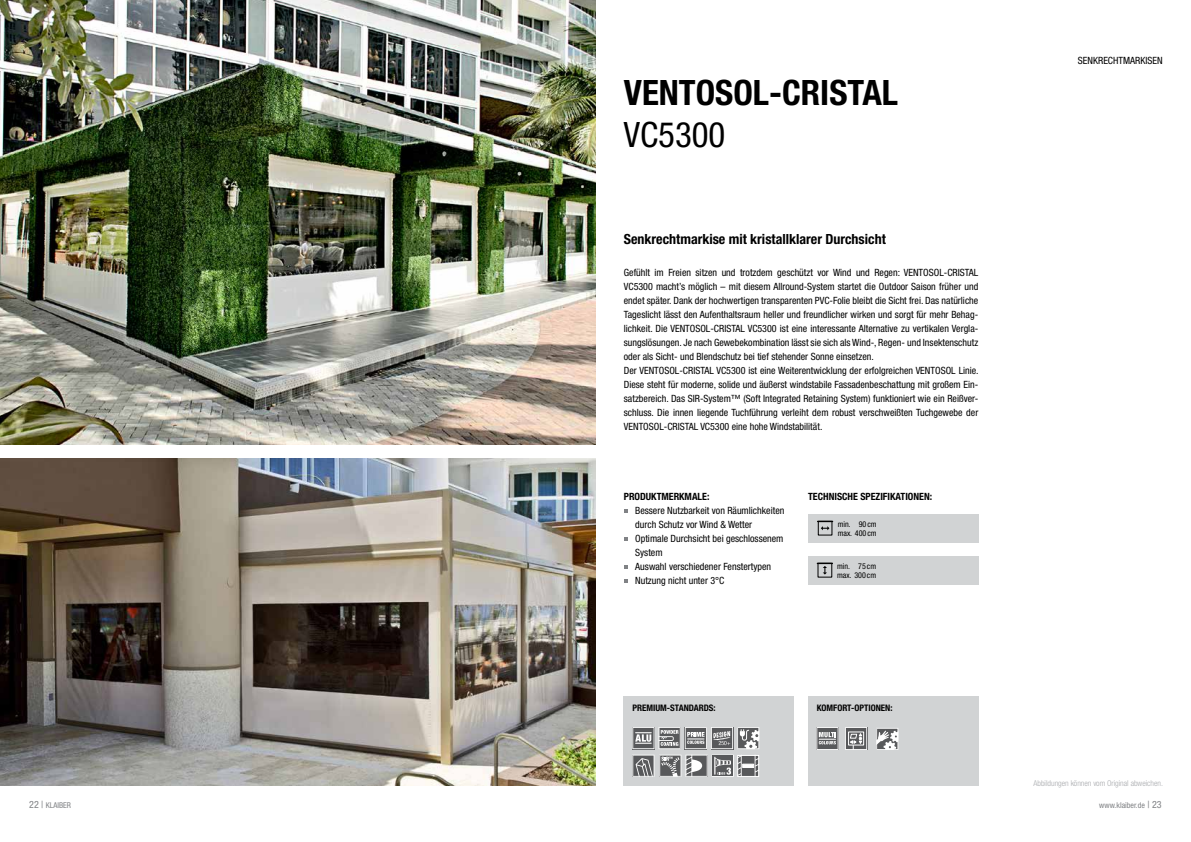
<style>
.page{position:relative;width:1191px;height:842px;background:#fff}
.page>*{position:absolute;margin:0;border:0;box-sizing:border-box;transform-origin:0 0}
.t1{font:700 condensed 35px "Helvetica Neue LT Std";color:#000}
.t2{font:condensed 35px "Helvetica Neue LT Std";color:#000}
.t3{font:700 condensed 14px "Helvetica Neue LT Std";color:#000}
.t4{font:condensed 10px/14px "Helvetica Neue LT Std";color:#000}
.t5{font:700 condensed 10px "Helvetica Neue LT Std";color:#000}
.t6{font:700 condensed 9px "Helvetica Neue LT Std";color:#000}
.t7{font:300 condensed 8px "Helvetica Neue LT Std";color:#a7a9ac}
.t8{font:condensed 8px/9px "Helvetica Neue LT Std";color:#000}
.t9{font:condensed 8px "Helvetica Neue LT Std";color:#808285}
.s1{font-size:10px}
</style>
<div class="page">
<div style="left:808px;top:514px;width:170px;height:28px;background:#d1d3d4"></div>
<svg style="left:624px;top:509px;width:3px;height:4px"></svg>
<svg style="left:624px;top:537px;width:3px;height:4px"></svg>
<svg style="left:624px;top:565px;width:3px;height:4px"></svg>
<svg style="left:624px;top:579px;width:3px;height:4px"></svg>
<svg style="left:817px;top:521px;width:15px;height:9px"></svg>
<div style="left:808px;top:556px;width:170px;height:28px;background:#d1d3d4"></div>
<svg style="left:817px;top:563px;width:15px;height:12px"></svg>
<img style="left:0;top:0;width:595px;height:444px">
<img style="left:0;top:458px;width:595px;height:327px">
<div style="left:624px;top:696px;width:170px;height:89px;background:#d1d3d4"></div>
<div style="left:808px;top:696px;width:170px;height:89px;background:#d1d3d4"></div>
<svg style="left:632px;top:727px;width:127px;height:22px"></svg>
<svg style="left:816px;top:727px;width:22px;height:23px"></svg>
<svg style="left:845px;top:727px;width:22px;height:23px"></svg>
<svg style="left:876px;top:728px;width:22px;height:22px"></svg>
<svg style="left:741px;top:755px;width:13px;height:22px"></svg>
<svg style="left:632px;top:755px;width:109px;height:22px"></svg>
<svg style="left:754px;top:755px;width:5px;height:22px"></svg>
<hr style="left:742px;top:764px;width:12px;height:4px;background:#fff">
<h1 class="t1" style="left:624px;top:71px;width:37px">VENTOSOL</h1>
<h1 class="t1" style="left:769px;top:71px;width:49px">-CRISTAL</h1>
<h1 class="t2" style="left:624px;top:114px;width:103px">VC5300</h1>
<h2 class="t3" style="left:624px;top:231px;width:263px">SENKRECHTMARKISE MIT KRISTALLKLARER DURCHSICHT</h2>
<p class="t4" style="left:624px;top:265px;width:356px">Gefühlt im Freien sitzen und trotzdem geschützt vor Wind und Regen: VENTOSOL-CRISTAL VC5300 macht’s möglich – mit diesem Allround-System startet die Outdoor Saison früher und endet später. Dank der hochwertigen transparenten PVC-Folie bleibt die Sicht frei. Das natürliche Tageslicht lässt den Aufenthaltsraum heller und freundlicher wirken und sorgt für mehr Behag&shy;lichkeit. Die VENTOSOL-CRISTAL VC5300 ist eine interessante Alternative zu vertikalen Vergla&shy;sungslösungen. Je nach Gewebekombination lässt sie sich als Wind-, Regen- und Insektenschutz oder als Sicht- und Blendschutz bei tief stehender Sonne einsetzen.<br>Der VENTOSOL-CRISTAL VC5300 ist eine Weiterentwicklung der erfolgreichen VENTOSOL Linie.<br>Diese steht für moderne, solide und äußerst windstabile Fassadenbeschattung mit großem Ein&shy;satzbereich. Das SIR-System™ (Soft Integrated Retaining System) funktioniert wie ein Reißver&shy;schluss. Die innen liegende Tuchführung verleiht dem robust verschweißten Tuchgewebe der VENTOSOL-CRISTAL VC5300 eine hohe Windstabilität.</p>
<p class="t5" style="left:624px;top:490px;width:12px">PRODUKTMERKMALE</p>
<p class="t5" style="left:707px;top:490px;width:4px">:</p>
<p class="t4" style="left:635px;top:503px;width:151px">Bessere Nutzbarkeit von Räumlichkeiten</p>
<p class="t4" style="left:635px;top:517px;width:118px">durch Schutz vor Wind &amp; Wetter</p>
<p class="t4" style="left:635px;top:531px;width:150px">Optimale Durchsicht bei geschlossenem</p>
<p class="t4" style="left:635px;top:545px;width:29px">System</p>
<p class="t4" style="left:635px;top:559px;width:137px">Auswahl verschiedener Fenstertypen</p>
<p class="t4" style="left:627px;top:573px;width:99px">Nutzung nicht unter 3°C</p>
<p class="t5" style="left:808px;top:490px;width:11px">TECHNISCHE</p>
<p class="t5" style="left:860px;top:490px;width:11px">SPEZIFIKATIONEN</p>
<p class="t5" style="left:929px;top:490px;width:4px">:</p>
<p class="t8" style="left:837px;top:520px;width:40px">min. 90 cm max. 400 cm</p>
<p class="t8" style="left:837px;top:562px;width:40px">min. 75 cm max. 300 cm</p>
<p class="t6" style="left:632px;top:702px;width:11px">PREMIUM</p>
<p class="t6" style="left:667px;top:702px;width:14px">-STANDARDS</p>
<p class="t6" style="left:713px;top:702px;width:4px">:</p>
<p class="t6" style="left:816px;top:702px;width:11px">KOMFORT</p>
<p class="t6" style="left:851px;top:702px;width:9px">-OPTIONEN</p>
<p class="t6" style="left:890px;top:702px;width:4px">:</p>
<p class="t4" style="left:1078px;top:53px;width:22px">Senkrechtmarkise</p>
<p class="t4" style="left:1157px;top:53px;width:7px">n</p>
<p class="t7" style="left:1033px;top:778px;width:131px">Abbildungen können vom Original abweichen.</p>
<p class="t9" style="left:29px;top:801px;width:43px"><span class="s1">22 |</span> KLAIBER</p>
<p class="t9" style="left:1099px;top:801px;width:64px">www.klaiber.de <span class="s1">| 23</span></p>
</div>
